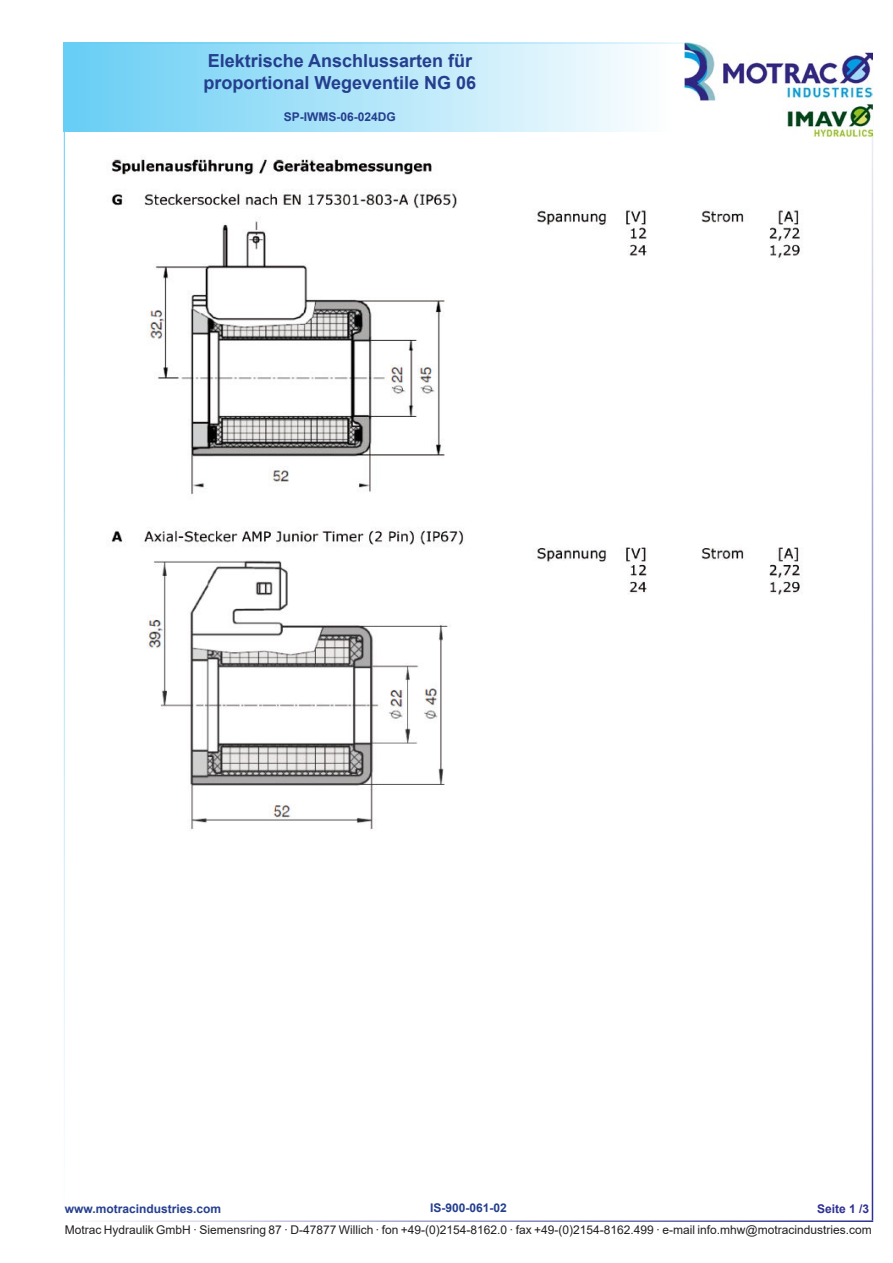
<style>
.page{position:relative;width:893px;height:1263px;background:#fff}
.page>*{position:absolute;margin:0;border:0;box-sizing:border-box;transform-origin:0 0}
.t1{font:700 18px/21.6px "Arial";color:#253f8e}
.t2{font:12px "Arial";color:#231f20}
.t3{font:700 12px "Arial";color:#253f8e}
.t4{font:700 12px "Arial";color:#2e3092}
</style>
<div class="page">
<div style="left:64px;top:43px;width:606px;height:89px;background:linear-gradient(to right,#66cef5,#fdfefe)"></div>
<hr style="left:64px;top:43px;width:808px;height:1px;background:#67cef5">
<hr style="left:64px;top:1220px;width:809px;height:2px;background:#2e3092">
<hr style="left:64px;top:43px;width:1px;height:1177px;background:#67cef5">
<hr style="left:872px;top:43px;width:1px;height:1177px;background:#2e3092">
<img style="left:685px;top:43px;width:187px;height:93px">
<img style="left:111px;top:159px;width:692px;height:670px">
<h1 class="t1" style="left:204px;top:51px;width:274px">Elektrische Anschlussarten für proportional Wegeventile NG 06</h1>
<p class="t3" style="left:284px;top:112px;width:114px">SP-IWMS-06-024DG</p>
<p class="t3" style="left:430px;top:1203px;width:78px">IS-900-061-02</p>
<p class="t3" style="left:65px;top:1202px;width:158px">www.motracindustries.com</p>
<p class="t4" style="left:817px;top:1202px;width:54px">Seite 1 /3</p>
<p class="t2" style="left:65px;top:1225px;width:808px">Motrac Hydraulik GmbH · Siemensring 87 · D-47877 Willich · fon +49-(0)2154-8162.0 · fax +49-(0)2154-8162.499 · e-mail info.mhw@motracindustries.com</p>
</div>
